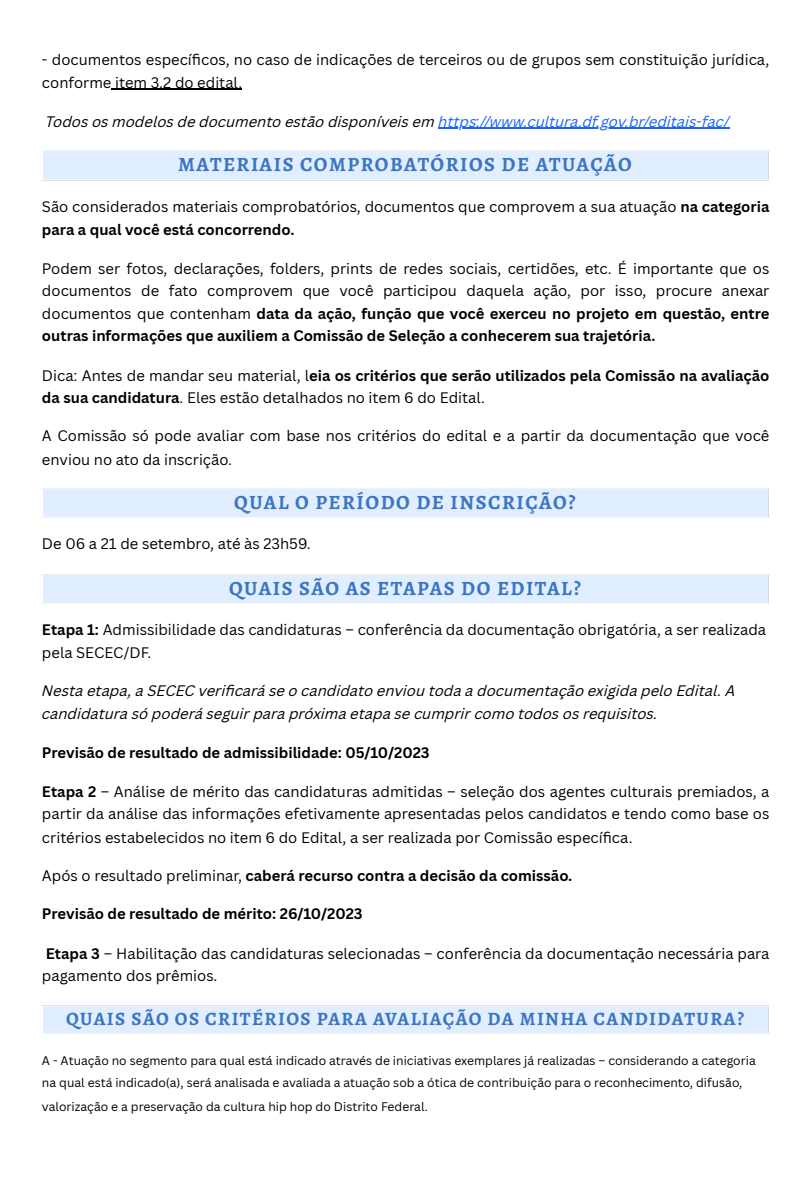
<style>
.page{position:relative;width:810px;height:1181px;background:#fff}
.page>*{position:absolute;margin:0;border:0;box-sizing:border-box;transform-origin:0 0}
.t1{font:700 20.25px "Alegreya";letter-spacing:.075em;color:#3b75c2}
.t2{font:700 18.9px "Alegreya";letter-spacing:.075em;color:#3b75c2}
.t3{font:14.85px/22.2px "Canva Sans";color:#000}
.t4{font:700 14.85px/22.2px "Canva Sans";color:#000}
.t5{font:italic 14.85px/23.2px "Canva Sans";color:#000}
.t6{font:12.15px/22.8px "Canva Sans";color:#000}
.s1{color:#1a62ff}
.s2{font-weight:700}
.s3{font-weight:400}
</style>
<div class="page">
<hr style="left:112px;top:88px;width:130px;height:1px;background:#000">
<hr style="left:438px;top:128px;width:292px;height:1px;background:#1a62ff">
<div style="left:42px;top:150px;width:727px;height:30px;background:#e0eeff"></div>
<svg style="left:42px;top:151px;width:1px;height:28px"></svg>
<svg style="left:768px;top:151px;width:1px;height:28px"></svg>
<hr style="left:42px;top:150px;width:727px;height:1px;background:#fff">
<hr style="left:42px;top:179px;width:727px;height:1px;background:#fff">
<div style="left:42px;top:488px;width:727px;height:30px;background:#e0eeff"></div>
<svg style="left:42px;top:489px;width:1px;height:28px"></svg>
<svg style="left:768px;top:489px;width:1px;height:28px"></svg>
<hr style="left:42px;top:488px;width:727px;height:1px;background:#fff">
<hr style="left:42px;top:517px;width:727px;height:1px;background:#fff">
<div style="left:42px;top:574px;width:727px;height:30px;background:#e0eeff"></div>
<svg style="left:42px;top:574px;width:1px;height:29px"></svg>
<svg style="left:768px;top:574px;width:1px;height:29px"></svg>
<hr style="left:42px;top:603px;width:727px;height:1px;background:#fff">
<div style="left:42px;top:1005px;width:727px;height:28px;background:#e0eeff"></div>
<svg style="left:42px;top:1006px;width:1px;height:26px"></svg>
<svg style="left:768px;top:1006px;width:1px;height:26px"></svg>
<hr style="left:42px;top:1005px;width:727px;height:1px;background:#fff">
<hr style="left:42px;top:1032px;width:727px;height:1px;background:#fff">
<h2 class="t3" style="left:42px;top:48px;width:729px">- documentos específicos, no caso de indicações de terceiros ou de grupos sem constituição jurídica, conforme item 3.2 do edital.</h2>
<h2 class="t5" style="left:46px;top:111px;width:685px">Todos os modelos de documento estão disponíveis em <span class="s1">https://www.cultura.df.gov.br/editais-fac/</span></h2>
<p class="t1" style="left:178px;top:151px;width:455px">MATERIAIS COMPROBATÓRIOS DE ATUAÇÃO</p>
<h2 class="t3" style="left:42px;top:194px;width:729px;line-height:23.2px">São considerados materiais comprobatórios, documentos que comprovem a sua atuação <span class="s2">na categoria para a qual você está concorrendo.</span></h2>
<h2 class="t3" style="left:42px;top:256px;width:729px;text-align:justify">Podem ser fotos, declarações, folders, prints de redes sociais, certidões, etc. É importante que os documentos de fato comprovem que você participou daquela ação, por isso, procure anexar documentos que contenham <span class="s2">data da ação, função que você exerceu no projeto em questão, entre outras informações que auxiliem a Comissão de Seleção a conhecerem sua trajetória.</span></h2>
<h2 class="t4" style="left:42px;top:364px;width:729px"><span class="s3">Dica: Antes de mandar seu material, l</span>eia os critérios que serão utilizados pela Comissão na avaliação da sua candidatura<span class="s3">. Eles estão detalhados no item 6 do Edital.</span></h2>
<h2 class="t3" style="left:42px;top:424px;width:729px;line-height:23.2px">A Comissão só pode avaliar com base nos critérios do edital e a partir da documentação que você enviou no ato da inscrição.</h2>
<p class="t1" style="left:234px;top:488px;width:343px">QUAL O PERÍODO DE INSCRIÇÃO?</p>
<h2 class="t3" style="left:42px;top:532px;width:270px">De 06 a 21 de setembro, até às 23h59.</h2>
<p class="t1" style="left:229px;top:574px;width:353px">QUAIS SÃO AS ETAPAS DO EDITAL?</p>
<h1 class="t3" style="left:42px;top:618px;width:726px"><span class="s2">Etapa 1:</span> Admissibilidade das candidaturas – conferência da documentação obrigatória, a ser realizada pela SECEC/DF.</h1>
<p class="t5" style="left:42px;top:680px;width:695px">Nesta etapa, a SECEC verificará se o candidato enviou toda a documentação exigida pelo Edital. A candidatura só poderá seguir para próxima etapa se cumprir como todos os requisitos.</p>
<h1 class="t4" style="left:42px;top:741px;width:389px">Previsão de resultado de admissibilidade: 05/10/2023</h1>
<h1 class="t3" style="left:42px;top:780px;width:729px;line-height:22.8px;text-align:justify"><span class="s2">Etapa 2</span> – Análise de mérito das candidaturas admitidas – seleção dos agentes culturais premiados, a partir da análise das informações efetivamente apresentadas pelos candidatos e tendo como base os critérios estabelecidos no item 6 do Edital, a ser realizada por Comissão específi ca.</h1>
<h2 class="t4" style="left:42px;top:864px;width:532px"><span class="s3">Após o resultado preliminar,</span> caberá recurso contra a decisão da comissão.</h2>
<h1 class="t4" style="left:42px;top:902px;width:322px">Previsão de resultado de mérito: 26/10/2023</h1>
<h2 class="t3" style="left:42px;top:942px;width:729px"><span class="s2">Etapa 3</span> – Habilitação das candidaturas selecionadas – conferência da documentação necessária para pagamento dos prêmios.</h2>
<p class="t2" style="left:66px;top:1005px;width:679px">QUAIS SÃO OS CRITÉRIOS PARA AVALIAÇÃO DA MINHA CANDIDATURA?</p>
<p class="t6" style="left:42px;top:1048px;width:715px">A - Atuação no segmento para qual está indicado através de iniciativas exemplares já realizadas – considerando a categoria na qual está indicado(a), será analisada e avaliada a atuação sob a ótica de contribuição para o reconhecimento, difusão, valorização e a preservação da cultura hip hop do Distrito Federal.</p>
</div>
